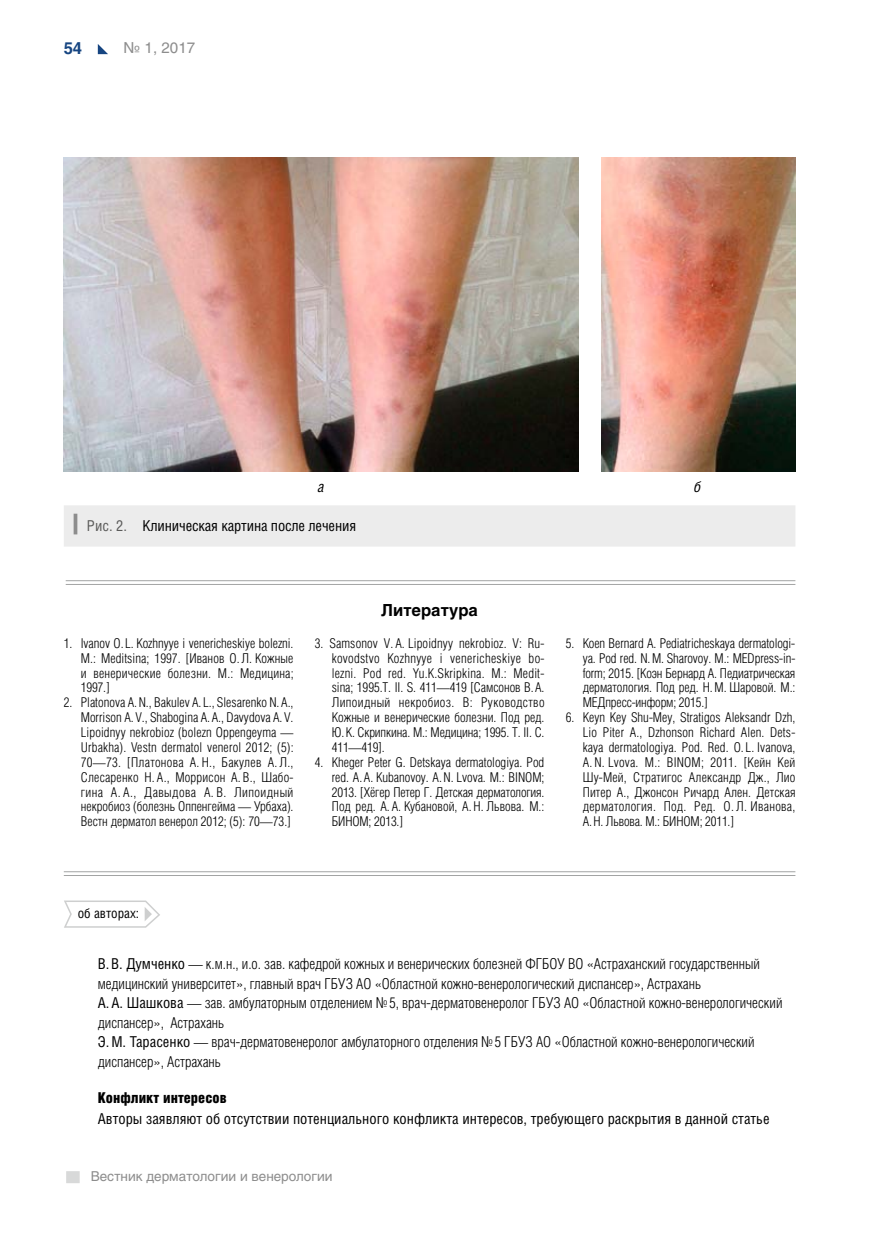
<style>
.page{position:relative;width:872px;height:1234px;background:#fff}
.page>*{position:absolute;margin:0;border:0;box-sizing:border-box;transform-origin:0 0}
.t1{font:700 16.5px "Helios";color:#000}
.t2{font:700 16.5px "Helios";color:#164581}
.t3{font:300 15px/19.5px "Helios Cond";color:#000}
.t4{font:15px "Helios Cond";color:#000}
.t5{font:900 15px "Helios Cond";color:#000}
.t6{font:15px "Helios";color:#8d8d8d}
.t7{font:italic 15px "Helios Cond";color:#000}
.t8{font:300 13.5px/14.9px "Helios Cond";color:#000;text-align:justify}
.t9{font:13.5px "Helios";color:#8d8d8d}
.t10{font:13.5px "Helios Cond";color:#000}
.s1{color:#5a5a59}
.s2{font-weight:400}
</style>
<div class="page">
<svg style="left:98px;top:44px;width:10px;height:10px"></svg>
<div style="left:66px;top:1170px;width:14px;height:12px;background:#d8d9d9"></div>
<hr style="left:66px;top:580px;width:729px;height:1px;background:#a3a4a4">
<hr style="left:66px;top:584px;width:729px;height:1px;background:#a3a4a4">
<hr style="left:64px;top:871px;width:731px;height:1px;background:#a3a4a4">
<hr style="left:64px;top:874px;width:731px;height:1px;background:#a3a4a4">
<svg style="left:64px;top:900px;width:96px;height:28px"></svg>
<img style="left:64px;top:157px;width:514px;height:314px">
<img style="left:601px;top:157px;width:194px;height:314px">
<div style="left:64px;top:505px;width:731px;height:41px;background:#ececec"></div>
<hr style="left:74px;top:513px;width:3px;height:21px;background:#8d8d8d">
<p class="t2" style="left:64px;top:37px;width:20px">54</p>
<p class="t6" style="left:124px;top:38px;width:73px">№ 1, 2017</p>
<p class="t7" style="left:318px;top:477px;width:8px">а</p>
<p class="t7" style="left:694px;top:477px;width:9px">б</p>
<p class="t4" style="left:87px;top:516px;width:271px"><span class="s1">Рис. 2.</span> Клиническая картина после лечения</p>
<p class="t8" style="left:81px;top:635px;width:214px;text-indent:-17px">1. Ivanov O. L. Kozhnyye i venericheskiye bolezni.<br>M.: Meditsina; 1997. [Иванов О. Л. Кожные и венерические болезни. М.: Медицина; 1997.]</p>
<p class="t8" style="left:81px;top:695px;width:214px;text-indent:-17px">2. Platonova A.N., Bakulev A. L., Slesarenko N. A., Morrison A. V., Shabogina A. A., Davydova A. V.<br>Lipoidnyy nekrobioz (bolezn Oppengeyma — Urbakha). Vestn dermatol venerol 2012; (5):<br>70—73. [Платонова А. Н., Бакулев А. Л., Слесаренко Н. А., Моррисон А. В., Шабо&shy;гина А. А., Давыдова А. В. Липоидный некробиоз (болезнь Оппенгейма — Урбаха).<br>Вестн дерматол венерол 2012; (5): 70—73.]</p>
<p class="t1" style="left:381px;top:599px;width:98px">Литература</p>
<p class="t8" style="left:332px;top:635px;width:214px;text-indent:-17px">3. Samsonov V. A. Lipoidnyy nekrobioz. V: Ru&shy;kovodstvo Kozhnyye i venericheskiye bo&shy;lezni. Pod red. Yu.K.Skripkina. M.: Medit&shy;sina; 1995.T. II. S. 411—419 [Самсонов В.А.<br>Липоидный некробиоз. В: Руководство Кожные и венерические болезни. Под ред.<br>Ю. К. Скрипкина. М.: Медицина; 1995. Т. II. C.<br>411—419].</p>
<p class="t8" style="left:332px;top:754px;width:214px;text-indent:-17px">4. Kheger Peter G. Detskaya dermatologiya. Pod red. A.A. Kubanovoy. A.N. Lvova. M.: BINOM; 2013. [Хёгер Петер Г. Детская дерматология.<br>Под ред. А. А. Кубановой, А. Н. Львова. М.:<br>БИНОМ; 2013.]</p>
<p class="t8" style="left:583px;top:635px;width:214px;text-indent:-17px">5. Koen Bernard A. Pediatricheskaya dermatologi&shy;ya. Pod red. N.M. Sharovoy. M.: MEDpress-in&shy;form; 2015. [Коэн Бернард А. Педиатрическая дерматология. Под ред. Н. М . Шаровой. М.:<br>МЕДпресс-информ; 2015.]</p>
<p class="t8" style="left:583px;top:709px;width:214px;text-indent:-17px">6. Keyn Key Shu-Mey, Stratigos Aleksandr Dzh, Lio Piter A., Dzhonson Richard Alen. Dets&shy;kaya dermatologiya. Pod. Red. O. L. Ivanova, A. N. Lvova. M.: BINOM; 2011. [Кейн Кей Шу-Мей, Стратигос Александр Дж., Лио Питер А., Джонсон Ричард Ален. Детская дерматология. Под. Ред. О. Л. Иванова, А.Н. Львова. М.: БИНОМ; 2011.]</p>
<p class="t10" style="left:78px;top:904px;width:63px">об авторах:</p>
<p class="t3" style="left:98px;top:953px;width:686px"><span class="s2">В.В. Думченко</span> — к.м.н., и.о. зав. кафедрой кожных и венерических болезней ФГБОУ ВО «Астраханский государственный медицинский университет», главный врач ГБУЗ АО «Областной кожно-венерологический диспансер», Астрахань<br><span class="s2">А.А. Шашкова</span> — зав. амбулаторным отделением №5, врач-дерматовенеролог ГБУЗ АО «Областной кожно-венерологический диспансер», Астрахань<br><span class="s2">Э.М. Тарасенко</span> — врач-дерматовенеролог амбулаторного отделения №5 ГБУЗ АО «Областной кожно-венерологический диспансер», Астрахань</p>
<p class="t5" style="left:98px;top:1088px;width:130px">Конфликт интересов</p>
<p class="t4" style="left:98px;top:1108px;width:673px">Авторы заявляют об отсутствии потенциального конфликта интересов, требующего раскрытия в данной статье</p>
<p class="t9" style="left:91px;top:1167px;width:243px">Вестник дерматологии и венерологии</p>
</div>
